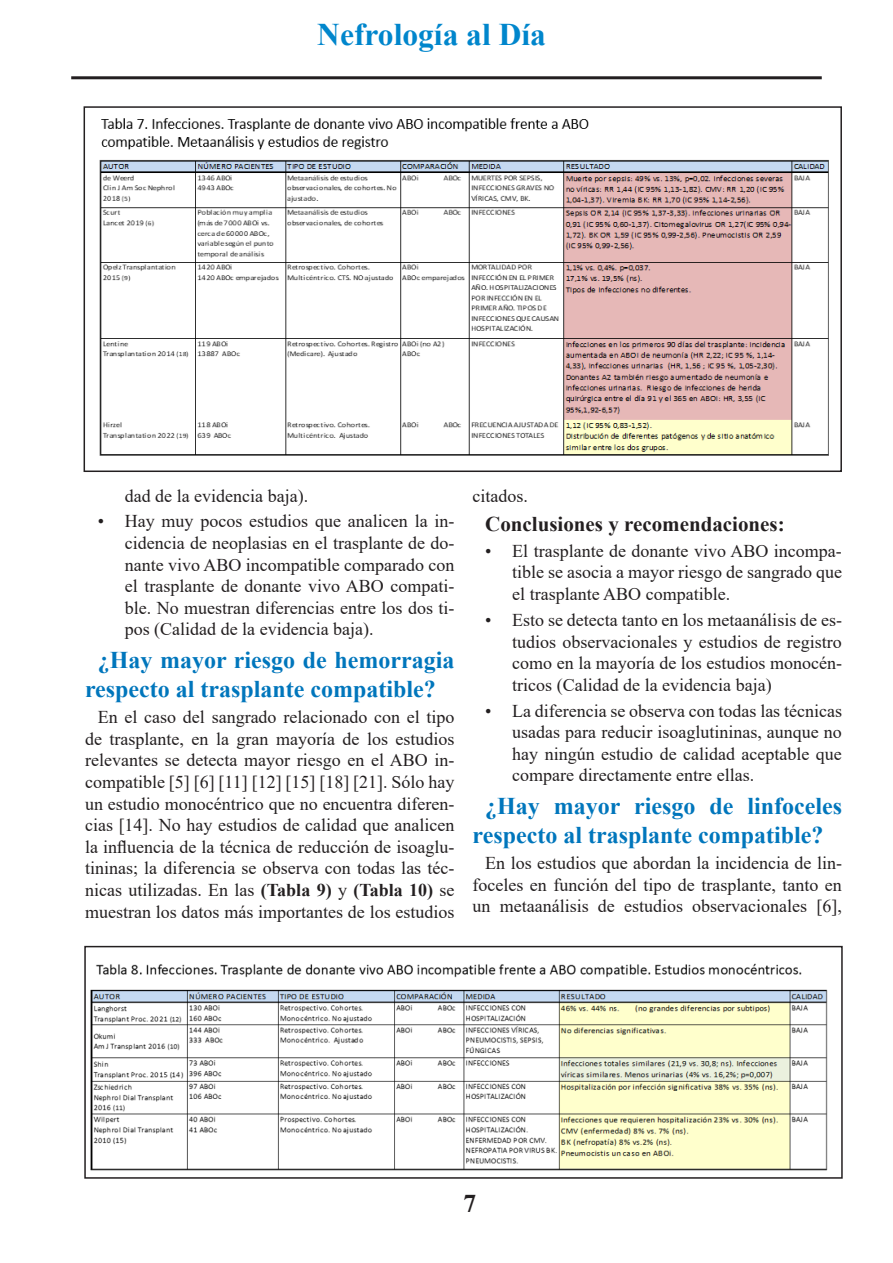
<style>
.page{position:relative;width:893px;height:1263px;background:#fff}
.page>*{position:absolute;margin:0;border:0;box-sizing:border-box;transform-origin:0 0}
.t1{font:700 31.5px "Times New Roman";color:#0086cc}
.t2{font:700 25.5px "Times New Roman";color:#231f20}
.t3{font:700 24px/28.8px "Times New Roman";color:#0076bc}
.t4{font:700 21px "Times New Roman";color:#231f20}
.t5{font:18px/21.6px "Times New Roman";color:#231f20;text-align:justify}
.s1{font-weight:700}
</style>
<div class="page">
<hr style="left:71px;top:76px;width:751px;height:3px;background:#231f20">
<img style="left:99px;top:118px;width:730px;height:338px">
<div style="left:84px;top:106px;width:758px;height:366px;border:2px solid #231f20"></div>
<img style="left:90px;top:963px;width:738px;height:208px">
<div style="left:84px;top:946px;width:759px;height:233px;border:2px solid #231f20"></div>
<h1 class="t1" style="left:317px;top:11px;width:230px">Nefrología al Día</h1>
<p class="t5" style="left:125px;top:484px;width:185px">dad de la evidencia baja).</p>
<p class="t5" style="left:125px;top:510px;width:331px;text-indent:-27px">• Hay muy pocos estudios que analicen la in&shy;cidencia de neoplasias en el trasplante de do&shy;nante vivo ABO incompatible comparado con el trasplante de donante vivo ABO compati&shy;ble. No muestran diferencias entre los dos ti&shy;pos (Calidad de la evidencia baja).</p>
<h3 class="t3" style="left:85px;top:645px;width:371px;text-indent:13px">¿Hay mayor riesgo de hemorragia respecto al trasplante compatible?</h3>
<p class="t5" style="left:85px;top:706px;width:371px;text-indent:13px">En el caso del sangrado relacionado con el tipo de trasplante, en la gran mayoría de los estudios relevantes se detecta mayor riesgo en el ABO in&shy;compatible [5] [6] [11] [12] [15] [18] [21]. Sólo hay un estudio monocéntrico que no encuentra diferen&shy;cias [14]. No hay estudios de calidad que analicen la influencia de la técnica de reducción de isoaglu&shy;tininas; la diferencia se observa con todas las téc&shy;nicas utilizadas. En las <span class="s1">(Tabla 9)</span> y <span class="s1">(Tabla 10)</span> se muestran los datos más importantes de los estudios</p>
<p class="t5" style="left:472px;top:484px;width:57px">citados.</p>
<p class="t4" style="left:485px;top:509px;width:301px">Conclusiones y recomendaciones:</p>
<p class="t5" style="left:512px;top:539px;width:331px;text-indent:-27px">• El trasplante de donante vivo ABO incompa&shy;tible se asocia a mayor riesgo de sangrado que el trasplante ABO compatible.</p>
<p class="t5" style="left:512px;top:608px;width:331px;text-indent:-27px">• Esto se detecta tanto en los metaanálisis de es&shy;tudios observacionales y estudios de registro como en la mayoría de los estudios monocén&shy;tricos (Calidad de la evidencia baja)</p>
<p class="t5" style="left:512px;top:699px;width:331px;text-indent:-27px">• La diferencia se observa con todas las técnicas usadas para reducir isoaglutininas, aunque no hay ningún estudio de calidad aceptable que compare directamente entre ellas.</p>
<h3 class="t3" style="left:472px;top:791px;width:371px;text-indent:13px">¿Hay mayor riesgo de linfoceles respecto al trasplante compatible?</h3>
<p class="t5" style="left:472px;top:852px;width:371px;text-indent:13px">En los estudios que abordan la incidencia de lin&shy;foceles en función del tipo de trasplante, tanto en un metaanálisis de estudios observacionales [6],</p>
<h2 class="t2" style="left:463px;top:1185px;width:14px">7</h2>
</div>
